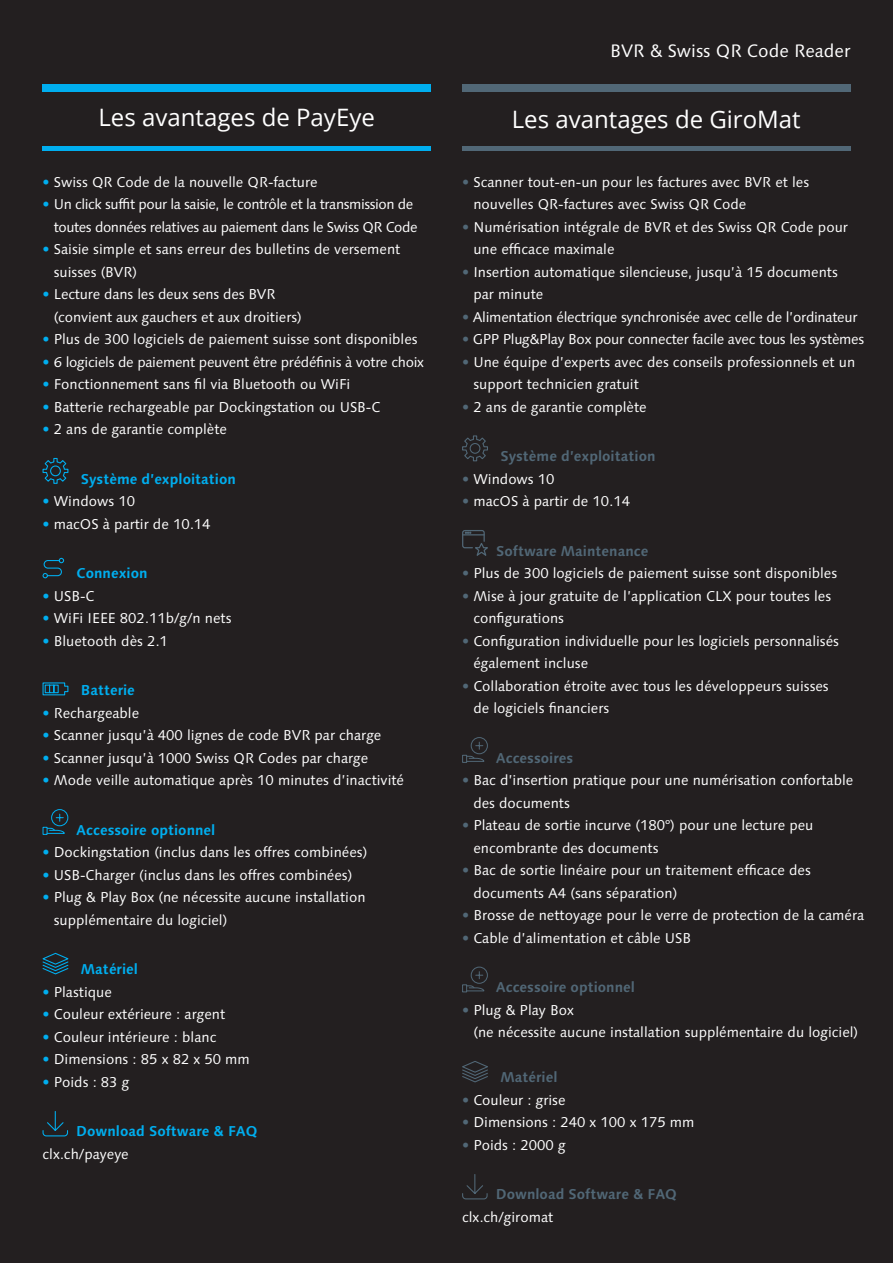
<style>
.page{position:relative;width:893px;height:1263px;background:#231f20}
.page>*{position:absolute;margin:0;border:0;box-sizing:border-box;transform-origin:0 0}
.t1{font:24px "Open Sans";color:#fff}
.t2{font:18px "Linotype Syntax";color:#fff}
.t3{font:14.25px/22.5px "Linotype Syntax";color:#fff}
.t4{font:14.25px "Linotype Syntax";letter-spacing:-.02em;color:#fff}
.t5{font:14.25px/22.5px "Linotype Syntax";letter-spacing:-.03em;color:#fff;text-align:right}
.t6{font:700 14.25px "Linotype Syntax";color:#516776}
.t7{font:700 14.25px "Linotype Syntax";color:#00aeef}
.s1{color:#00aeef}
.s2{color:#516776}
</style>
<div class="page">
<svg style="left:42px;top:457px;width:27px;height:27px"></svg>
<svg style="left:42px;top:557px;width:23px;height:22px"></svg>
<svg style="left:42px;top:682px;width:27px;height:14px"></svg>
<div style="left:51px;top:809px;width:17px;height:17px;border:1px solid #00aeef;border-radius:50%"></div>
<svg style="left:56px;top:814px;width:7px;height:7px"></svg>
<div style="left:43px;top:827px;width:5px;height:8px;border:1px solid #00aeef"></div>
<svg style="left:46px;top:827px;width:19px;height:7px"></svg>
<svg style="left:42px;top:952px;width:27px;height:23px"></svg>
<svg style="left:42px;top:1111px;width:27px;height:26px"></svg>
<svg style="left:462px;top:435px;width:26px;height:27px"></svg>
<svg style="left:462px;top:530px;width:26px;height:26px"></svg>
<div style="left:471px;top:737px;width:17px;height:17px;border:1px solid #516776;border-radius:50%"></div>
<svg style="left:476px;top:742px;width:7px;height:7px"></svg>
<div style="left:462px;top:755px;width:5px;height:8px;border:1px solid #516776"></div>
<svg style="left:466px;top:755px;width:19px;height:7px"></svg>
<div style="left:471px;top:966px;width:17px;height:18px;border:1px solid #516776;border-radius:50%"></div>
<svg style="left:476px;top:972px;width:7px;height:7px"></svg>
<div style="left:462px;top:984px;width:5px;height:8px;border:1px solid #516776"></div>
<svg style="left:466px;top:985px;width:19px;height:7px"></svg>
<svg style="left:462px;top:1061px;width:26px;height:22px"></svg>
<svg style="left:462px;top:1174px;width:26px;height:26px"></svg>
<div style="left:462px;top:84px;width:388px;height:7px;background:#516776"></div>
<div style="left:43px;top:84px;width:388px;height:7px;background:#00aeef"></div>
<hr style="left:462px;top:146px;width:388px;height:4px;background:#516776">
<hr style="left:43px;top:146px;width:388px;height:4px;background:#00aeef">
<h1 class="t1" style="left:99px;top:101px;width:278px">Les avantages de PayEye</h1>
<p class="t3" style="left:43px;top:171px;width:277px"><span class="s1">•</span> Swiss QR Code de la nouvelle QR-facture</p>
<p class="t5" style="left:43px;top:193px;width:377px"><span class="s1">•</span> Un click suffit pour la saisie, le contrôle et la transmission de toutes données relatives au paiement dans le Swiss QR Code</p>
<p class="t3" style="left:54px;top:238px;width:348px;text-indent:-11px"><span class="s1">•</span> Saisie simple et sans erreur des bulletins de versement suisses (BVR)</p>
<p class="t3" style="left:54px;top:283px;width:250px;text-indent:-11px"><span class="s1">•</span> Lecture dans les deux sens des BVR (convient aux gauchers et aux droitiers)</p>
<p class="t3" style="left:43px;top:328px;width:377px"><span class="s1">•</span> Plus de 300 logiciels de paiement suisse sont disponibles</p>
<p class="t4" style="left:43px;top:354px;width:383px"><span class="s1">•</span> 6 logiciels de paiement peuvent être prédéfinis à votre choix</p>
<p class="t3" style="left:43px;top:373px;width:309px"><span class="s1">•</span> Fonctionnement sans fil via Bluetooth ou WiFi</p>
<p class="t3" style="left:43px;top:396px;width:339px"><span class="s1">•</span> Batterie rechargeable par Dockingstation ou USB-C</p>
<p class="t3" style="left:43px;top:418px;width:186px"><span class="s1">•</span> 2 ans de garantie complète</p>
<p class="t7" style="left:81px;top:470px;width:157px">Système d’exploitation</p>
<p class="t3" style="left:43px;top:490px;width:94px"><span class="s1">•</span> Windows 10</p>
<p class="t3" style="left:43px;top:513px;width:169px"><span class="s1">•</span> macOS à partir de 10.14</p>
<p class="t7" style="left:77px;top:564px;width:73px">Connexion</p>
<p class="t3" style="left:43px;top:585px;width:54px"><span class="s1">•</span> USB-C</p>
<p class="t3" style="left:43px;top:607px;width:191px"><span class="s1">•</span> WiFi IEEE 802.11b/g/n nets</p>
<p class="t3" style="left:43px;top:630px;width:127px"><span class="s1">•</span> Bluetooth dès 2.1</p>
<p class="t7" style="left:81px;top:681px;width:56px">Batterie</p>
<p class="t3" style="left:43px;top:702px;width:98px"><span class="s1">•</span> Rechargeable</p>
<p class="t3" style="left:43px;top:724px;width:340px"><span class="s1">•</span> Scanner jusqu’à 400 lignes de code BVR par charge</p>
<p class="t3" style="left:43px;top:747px;width:327px"><span class="s1">•</span> Scanner jusqu’à 1000 Swiss QR Codes par charge</p>
<p class="t3" style="left:43px;top:769px;width:363px"><span class="s1">•</span> Mode veille automatique après 10 minutes d’inactivité</p>
<p class="t7" style="left:77px;top:821px;width:140px">Accessoire optionnel</p>
<p class="t3" style="left:43px;top:841px;width:326px"><span class="s1">•</span> Dockingstation (inclus dans les offres combinées)</p>
<p class="t3" style="left:43px;top:864px;width:311px"><span class="s1">•</span> USB-Charger (inclus dans les offres combinées)</p>
<p class="t3" style="left:54px;top:886px;width:313px;text-indent:-11px"><span class="s1">•</span> Plug &amp; Play Box (ne nécessite aucune installation supplémentaire du logiciel)</p>
<p class="t7" style="left:81px;top:960px;width:59px">Matériel</p>
<p class="t3" style="left:43px;top:981px;width:71px"><span class="s1">•</span> Plastique</p>
<p class="t3" style="left:43px;top:1003px;width:184px"><span class="s1">•</span> Couleur extérieure : argent</p>
<p class="t3" style="left:43px;top:1026px;width:175px"><span class="s1">•</span> Couleur intérieure : blanc</p>
<p class="t3" style="left:43px;top:1048px;width:209px"><span class="s1">•</span> Dimensions : 85 x 82 x 50 mm</p>
<p class="t3" style="left:43px;top:1071px;width:88px"><span class="s1">•</span> Poids : 83 g</p>
<p class="t7" style="left:76px;top:1122px;width:183px">Download Software &amp; FAQ</p>
<p class="t3" style="left:43px;top:1143px;width:88px">clx.ch/payeye</p>
<p class="t2" style="left:610px;top:40px;width:242px">BVR &amp; Swiss QR Code Reader</p>
<h1 class="t1" style="left:512px;top:103px;width:290px">Les avantages de GiroMat</h1>
<p class="t3" style="left:473px;top:171px;width:337px;text-indent:-11px"><span class="s2">•</span> Scanner tout-en-un pour les factures avec BVR et les nouvelles QR-factures avec Swiss QR Code</p>
<p class="t3" style="left:473px;top:216px;width:376px;text-indent:-11px"><span class="s2">•</span> Numérisation intégrale de BVR et des Swiss QR Code pour une efficace maximale</p>
<p class="t3" style="left:473px;top:261px;width:366px;text-indent:-11px"><span class="s2">•</span> Insertion automatique silencieuse, jusqu’à 15 documents par minute</p>
<p class="t4" style="left:462px;top:309px;width:397px"><span class="s2">•</span> Alimentation électrique synchronisée avec celle de l’ordinateur</p>
<p class="t4" style="left:462px;top:331px;width:404px"><span class="s2">•</span> GPP Plug&amp;Play Box pour connecter facile avec tous les systèmes</p>
<p class="t3" style="left:473px;top:351px;width:383px;text-indent:-11px"><span class="s2">•</span> Une équipe d’experts avec des conseils professionnels et un support technicien gratuit</p>
<p class="t3" style="left:462px;top:396px;width:186px"><span class="s2">•</span> 2 ans de garantie complète</p>
<p class="t6" style="left:500px;top:447px;width:157px">Système d’exploitation</p>
<p class="t3" style="left:462px;top:468px;width:94px"><span class="s2">•</span> Windows 10</p>
<p class="t3" style="left:462px;top:490px;width:169px"><span class="s2">•</span> macOS à partir de 10.14</p>
<p class="t6" style="left:496px;top:542px;width:154px">Software Maintenance</p>
<p class="t3" style="left:462px;top:562px;width:377px"><span class="s2">•</span> Plus de 300 logiciels de paiement suisse sont disponibles</p>
<p class="t3" style="left:473px;top:585px;width:359px;text-indent:-11px"><span class="s2">•</span> Mise à jour gratuite de l’application CLX pour toutes les configurations</p>
<p class="t3" style="left:473px;top:630px;width:367px;text-indent:-11px"><span class="s2">•</span> Configuration individuelle pour les logiciels personnalisés également incluse</p>
<p class="t3" style="left:473px;top:675px;width:357px;text-indent:-11px"><span class="s2">•</span> Collaboration étroite avec tous les développeurs suisses de logiciels financiers</p>
<p class="t6" style="left:496px;top:749px;width:79px">Accessoires</p>
<p class="t3" style="left:473px;top:769px;width:381px;text-indent:-11px"><span class="s2">•</span> Bac d’insertion pratique pour une numérisation confortable des documents</p>
<p class="t3" style="left:473px;top:814px;width:342px;text-indent:-11px"><span class="s2">•</span> Plateau de sortie incurve (180°) pour une lecture peu encombrante des documents</p>
<p class="t3" style="left:473px;top:859px;width:339px;text-indent:-11px"><span class="s2">•</span> Bac de sortie linéaire pour un traitement efficace des documents A4 (sans séparation)</p>
<p class="t3" style="left:462px;top:904px;width:404px"><span class="s2">•</span> Brosse de nettoyage pour le verre de protection de la caméra</p>
<p class="t3" style="left:462px;top:927px;width:231px"><span class="s2">•</span> Cable d’alimentation et câble USB</p>
<p class="t6" style="left:496px;top:978px;width:140px">Accessoire optionnel</p>
<p class="t3" style="left:473px;top:999px;width:386px;text-indent:-11px"><span class="s2">•</span> Plug &amp; Play Box<br>(ne nécessite aucune installation supplémentaire du logiciel)</p>
<p class="t6" style="left:500px;top:1068px;width:59px">Matériel</p>
<p class="t3" style="left:462px;top:1089px;width:105px"><span class="s2">•</span> Couleur : grise</p>
<p class="t3" style="left:462px;top:1111px;width:234px"><span class="s2">•</span> Dimensions : 240 x 100 x 175 mm</p>
<p class="t3" style="left:462px;top:1134px;width:105px"><span class="s2">•</span> Poids : 2000 g</p>
<p class="t6" style="left:496px;top:1185px;width:183px">Download Software &amp; FAQ</p>
<p class="t3" style="left:462px;top:1206px;width:93px">clx.ch/giromat</p>
</div>
